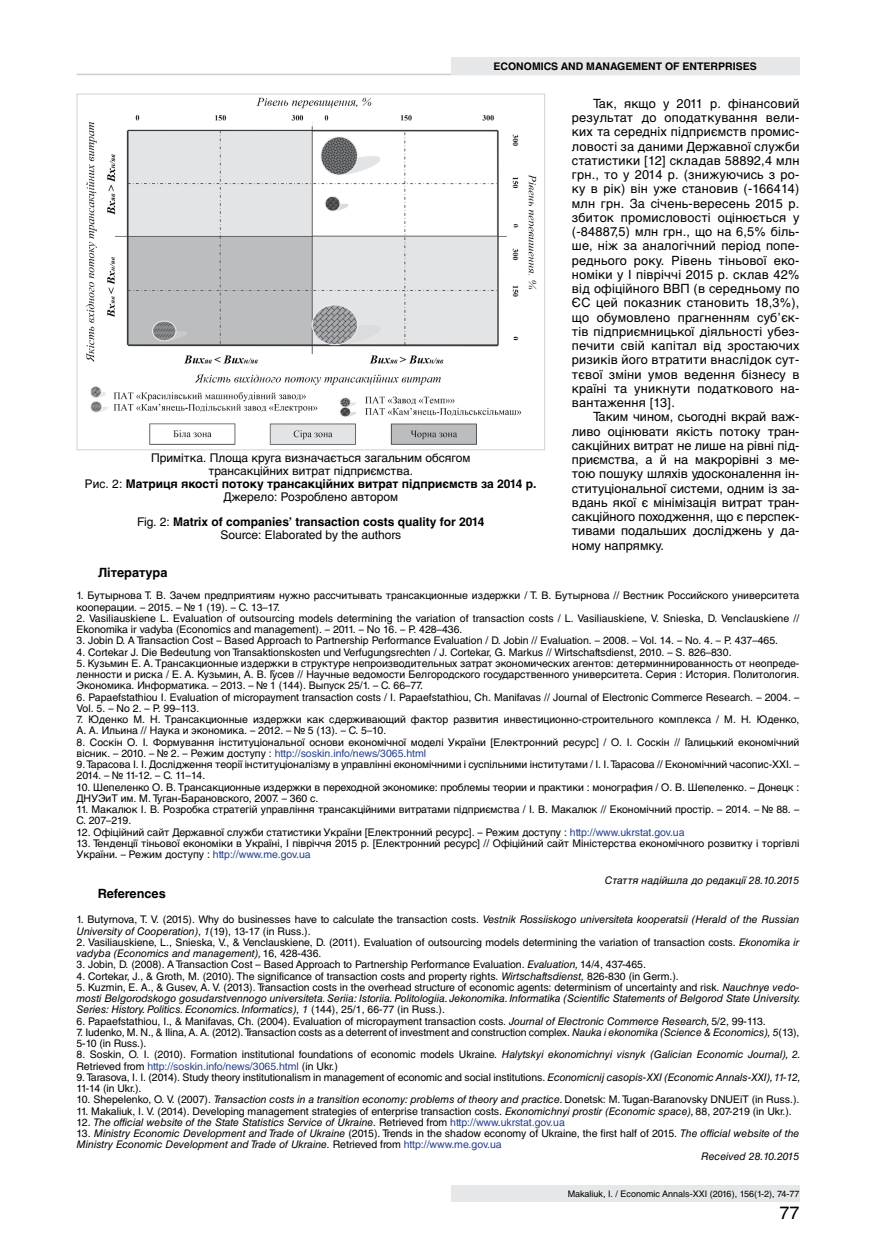
<style>
.page{position:relative;width:876px;height:1246px;background:#fff}
.page>*{position:absolute;margin:0;border:0;box-sizing:border-box;transform-origin:0 0}
.Литература_англ_2016{font:18px "Helvetica C";color:#000}
.Абзац_укр_2016{font:12.75px/14.2px "Helvetica C";color:#000;text-align:justify}
.Абзац_англ_2016{font:700 12.75px "Helvetica C";color:#000}
.Таблицы__рисунки__по{font:12px "Helvetica C";color:#000}
.Таблицы__рисунки__по-2{font:700 12px "Helvetica C";color:#000}
.Литература_укр_2016{font:10.5px/11.2px "Helvetica C";color:#000}
.Литература_англ_2016-2{font:10.5px/11.2px "Helvetica C";color:#000}
.Литература_англ_2016-3{font:italic 10.5px/11.2px "Helvetica C";color:#000}
.Верхний_колонтитул{font:700 10.5px "Helvetica C";color:#000}
.Литература_укр_2016-2{font:italic 10.5px "Helvetica C";color:#000}
.t1{font:9px "Helvetica C";color:#000}
.s1{font-weight:400}
.s2{color:#25408f}
.s3{font-style:italic}
.s4{font-style:normal}
.s5{font-style:normal;color:#25408f}
</style>
<div class="page">
<hr style="left:77px;top:74px;width:722px;height:1px;background:#000">
<div style="left:451px;top:57px;width:348px;height:17px;background:#e6e7e8"></div>
<div style="left:451px;top:1185px;width:348px;height:17px;background:#e6e7e8"></div>
<img style="left:86px;top:97px;width:451px;height:348px">
<p class="Верхний_колонтитул" style="left:493px;top:60px;width:265px">ECONOMICS AND MANAGEMENT OF ENTERPRISES</p>
<p class="Таблицы__рисунки__по" style="left:151px;top:451px;width:321px">Примітка. Площа круга визначається загальним обсягом</p>
<p class="Таблицы__рисунки__по" style="left:208px;top:464px;width:206px">трансакційних витрат підприємства.</p>
<p class="Таблицы__рисунки__по-2" style="left:85px;top:477px;width:453px"><span class="s1">Рис. 2:</span> Матриця якості потоку трансакційних витрат підприємств за 2014 р.</p>
<p class="Таблицы__рисунки__по" style="left:224px;top:490px;width:176px">Джерело: Розроблено автором</p>
<p class="Таблицы__рисунки__по-2" style="left:137px;top:515px;width:349px"><span class="s1">Fig. 2:</span> Matrix of companies’ transaction costs quality for 2014</p>
<p class="Таблицы__рисунки__по" style="left:220px;top:528px;width:182px">Source: Elaborated by the authors</p>
<p class="Абзац_укр_2016" style="left:572px;top:96px;width:229px;text-indent:21px">Так, якщо у 2011 р. фінансовий результат до оподаткування вели&shy;ких та середніх підприємств промис&shy;ловості за даними Державної служби статистики [12] складав 58892,4 млн грн., то у 2014 р. (знижуючись з ро&shy;ку в рік) він уже становив (-166414) млн грн. За січень-вересень 2015 р. збиток промисловості оцінюється у (-84887,5) млн грн., що на 6,5% біль&shy;ше, ніж за аналогічний період попе&shy;реднього року. Рівень тіньової еко&shy;номіки у І півріччі 2015 р. склав 42% від офіційного ВВП (в середньому по ЄС цей показник становить 18,3%), що обумовлено прагненням суб’єк&shy;тів підприємницької діяльності убез&shy;печити свій капітал від зростаючих ризиків його втратити внаслідок сут&shy;тєвої зміни умов ведення бізнесу в країні та уникнути податкового на&shy;вантаження [13].</p>
<p class="Абзац_укр_2016" style="left:572px;top:410px;width:229px;text-indent:21px">Таким чином, сьогодні вкрай важ&shy;ливо оцінювати якість потоку тран&shy;сакційних витрат не лише на рівні під&shy;приємства, а й на макрорівні з ме&shy;тою пошуку шляхів удосконалення ін&shy;ституціональної системи, одним із за&shy;вдань якої є мінімізація витрат тран&shy;сакційного походження, що є перспек&shy;тивами подальших досліджень у да&shy;ному напрямку.</p>
<p class="Абзац_англ_2016" style="left:98px;top:565px;width:71px">Література</p>
<p class="Литература_укр_2016" style="left:77px;top:590px;width:724px">1. Бутырнова Т. В. Зачем предприятиям нужно рассчитывать трансакционные издержки / Т. В. Бутырнова // Вестник Российского университета кооперации. – 2015. – № 1 (19). – С. 13–17.</p>
<p class="Литература_укр_2016" style="left:77px;top:613px;width:724px">2. Vasiliauskiene L. Evaluation of outsourcing models determining the variation of transaction costs / L. Vasiliauskiene, V. Snieska, D. Venclauskiene //<br>Ekonomika ir vadyba (Economics and management). – 2011. – No 16. – P. 428–436.</p>
<p class="Литература_укр_2016" style="left:77px;top:635px;width:703px">3. Jobin D. A Transaction Cost – Based Approach to Partnership Performance Evaluation / D. Jobin // Evaluation. – 2008. – Vol. 14. – No. 4. – P. 437–465.</p>
<p class="Литература_укр_2016" style="left:77px;top:646px;width:656px">4. Cortekar J. Die Bedeutung von Transaktionskosten und Verfugungsrechten / J. Cortekar, G. Markus // Wirtschaftsdienst, 2010. – S. 826–830.</p>
<p class="Литература_укр_2016" style="left:77px;top:658px;width:724px;text-align:justify">5. Кузьмин Е. А. Трансакционные издержки в структуре непроизводительных затрат экономических агентов: детерминнированность от неопреде&shy;ленности и риска / Е. А. Кузьмин, А. В. Гусев // Научные ведомости Белгородского государственного университета. Серия : История. Политология.<br>Экономика. Информатика. – 2013. – № 1 (144). Выпуск 25/1. – С. 66–77.</p>
<p class="Литература_укр_2016" style="left:77px;top:691px;width:724px">6. Papaefstathiou I. Evaluation of micropayment transaction costs / I. Papaefstathiou, Ch. Manifavas // Journal of Electronic Commerce Research. – 2004. –<br>Vol. 5. – No 2. – P. 99–113.</p>
<p class="Литература_укр_2016" style="left:77px;top:714px;width:724px">7. Юденко М. Н. Трансакционные издержки как сдерживающий фактор развития инвестиционно-строительного комплекса / М. Н. Юденко,<br>А. А. Ильина // Наука и экономика. – 2012. – № 5 (13). – С. 5–10.</p>
<p class="Литература_укр_2016" style="left:77px;top:736px;width:724px">8. Соскін О. І. Формування інституціональної основи економічної моделі України [Електронний ресурс] / О. І. Соскін // Галицький економічний вісник. – 2010. – № 2. – Режим доступу : <span class="s2">http://soskin.info/news/3065.html</span></p>
<p class="Литература_укр_2016" style="left:77px;top:759px;width:724px">9. Тарасова І. І. Дослідження теорії інституціоналізму в управлінні економічними і суспільними інститутами / І. І. Тарасова // Економічний часопис-ХХІ. –<br>2014. – № 11-12. – С. 11–14.</p>
<p class="Литература_укр_2016" style="left:77px;top:781px;width:724px">10. Шепеленко О. В. Трансакционные издержки в переходной экономике: проблемы теории и практики : монография / О. В. Шепеленко. – Донецк :<br>ДНУЭиТ им. М. Туган-Барановского, 2007. – 360 с.</p>
<p class="Литература_укр_2016" style="left:77px;top:804px;width:724px">11. Макалюк І. В. Розробка стратегій управління трансакційними витратами підприємства / І. В. Макалюк // Економічний простір. – 2014. – № 88. –<br>С. 207–219.</p>
<p class="Литература_укр_2016" style="left:77px;top:826px;width:609px">12. Офіційний сайт Державної служби статистики України [Електронний ресурс]. – Режим доступу : <span class="s2">http://www.ukrstat.gov.ua</span></p>
<p class="Литература_укр_2016" style="left:77px;top:838px;width:724px">13. Тенденції тіньової економіки в Україні, І півріччя 2015 р. [Електронний ресурс] // Офіційний сайт Міністерства економічного розвитку і торгівлі<br>України. – Режим доступу : <span class="s2">http://www.me.gov.ua</span></p>
<p class="Литература_укр_2016-2" style="left:605px;top:874px;width:196px">Стаття надійшла до редакції 28.10.2015</p>
<p class="Абзац_англ_2016" style="left:98px;top:886px;width:69px">References</p>
<p class="Литература_англ_2016-2" style="left:77px;top:914px;width:724px">1. Butyrnova, T. V. (2015). Why do businesses have to calculate the transaction costs. <span class="s3">Vestnik Rossiiskogo universiteta kooperatsii (Herald of the Russian<br>University of Cooperation)</span>, <span class="s3">1</span>(19), 13-17 (in Russ.).</p>
<p class="Литература_англ_2016-2" style="left:77px;top:937px;width:724px">2. Vasiliauskiene, L., Snieska, V., &amp; Venclauskiene, D. (2011). Evaluation of outsourcing models determining the variation of transaction costs. <span class="s3">Ekonomika ir vadyba (Economics and management),</span> 16, 428-436.</p>
<p class="Литература_англ_2016-2" style="left:77px;top:959px;width:571px">3. Jobin, D. (2008). A Transaction Cost – Based Approach to Partnership Performance Evaluation. <span class="s3">Evaluation,</span> 14/4, 437-465.</p>
<p class="Литература_англ_2016-2" style="left:77px;top:970px;width:604px">4. Cortekar, J., &amp; Groth, M. (2010). The significance of transaction costs and property rights. <span class="s3">Wirtschaftsdienst,</span> 826-830 (in Germ.).</p>
<p class="Литература_англ_2016-3" style="left:77px;top:982px;width:726px"><span class="s4">5. Kuzmin, E. A., &amp; Gusev, A. V. (2013). Transaction costs in the overhead structure of economic agents: determinism of uncertainty and risk.</span> Nauchnye vedo&shy;mosti Belgorodskogo gosudarstvennogo universiteta. Seriia: Istoriia. Politologiia. Jekonomika. Informatika (Scientific Statements of Belgorod State University.<br>Series: History. Politics. Economics. Informatics), 1 <span class="s4">(144), 25/1, 66-77 (in Russ.).</span></p>
<p class="Литература_англ_2016-2" style="left:77px;top:1015px;width:691px">6. Papaefstathiou, I., &amp; Manifavas, Ch. (2004). Evaluation of micropayment transaction costs. <span class="s3">Journal of Electronic Commerce Research,</span> 5/2, 99-113.</p>
<p class="Литература_англ_2016-2" style="left:77px;top:1027px;width:724px">7. Iudenko, M. N., &amp; Ilina, A. A. (2012). Transaction costs as a deterrent of investment and construction complex. <span class="s3">Nauka i ekonomika (Science &amp; Economics), 5</span>(13),<br>5-10 (in Russ.).</p>
<p class="Литература_англ_2016-2" style="left:77px;top:1049px;width:726px">8. Soskin, O. І. (2010). Formation institutional foundations of economic models Ukraine. <span class="s3">Halytskyi ekonomichnyi visnyk (Galician Economic Journal), 2.<br></span>Retrieved from <span class="s2">http://soskin.info/news/3065.html</span> (in Ukr.)</p>
<p class="Литература_англ_2016-2" style="left:77px;top:1072px;width:726px">9. Tarasova, I. I. (2014). Study theory institutionalism in management of economic and social institutions. <span class="s3">Economicnij casopis-XXI (Economic Аnnals-XXI),11-12,<br></span>11-14 (in Ukr.).</p>
<p class="Литература_англ_2016-2" style="left:77px;top:1094px;width:724px">10. Shepelenko, O. V. (2007). <span class="s3">Transaction costs in a transition economy: problems of theory and practice.</span> Donetsk: M. Tugan-Baranovsky DNUEiT (in Russ.).</p>
<p class="Литература_англ_2016-2" style="left:77px;top:1105px;width:717px">11. Мakaliuk, І. V. (2014). Developing management strategies of enterprise transaction costs. <span class="s3">Екоnоmіchnyi prostir (Economic space),</span> 88, 207-219 (in Ukr.).</p>
<p class="Литература_англ_2016-3" style="left:77px;top:1117px;width:490px"><span class="s4">12.</span> The official website of the State Statistics Service of Ukraine. <span class="s4">Retrieved from</span> <span class="s5">http://www.ukrstat.gov.ua</span></p>
<p class="Литература_англ_2016-3" style="left:77px;top:1128px;width:724px"><span class="s4">13.</span> Ministry Economic Development and Trade of Ukraine <span class="s4">(2015). Trends in the shadow economy of Ukraine, the first half of 2015.</span> The official website of the<br>Ministry Economic Development and Trade of Ukraine. <span class="s4">Retrieved from</span> <span class="s5">http://www.me.gov.ua</span></p>
<p class="Литература_англ_2016-3" style="left:701px;top:1150px;width:100px">Received 28.10.2015</p>
<p class="t1" style="left:568px;top:1189px;width:233px">Makaliuk, I. / Economic Annals-XXI (2016), 156(1-2), 74-77</p>
<p class="Литература_англ_2016" style="left:779px;top:1203px;width:22px">77</p>
</div>
